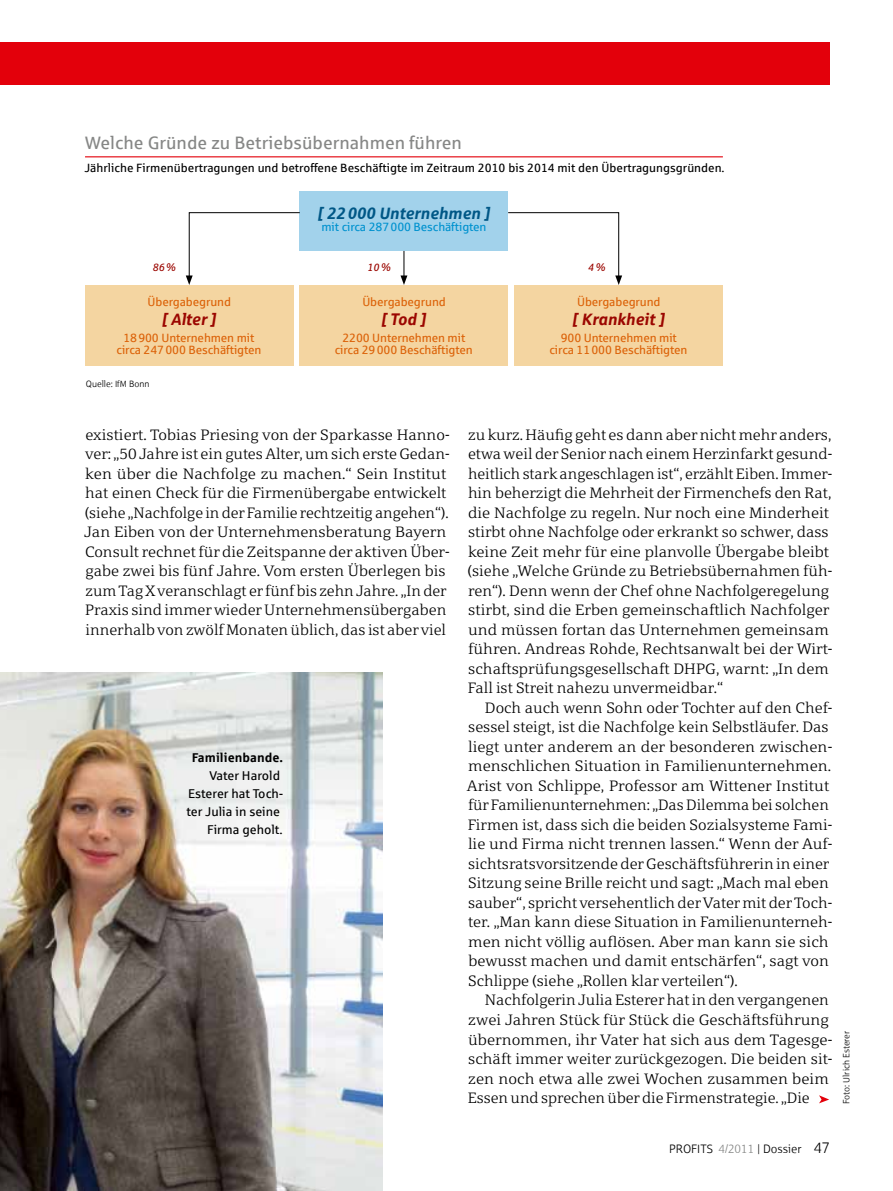
<style>
.page{position:relative;width:893px;height:1191px;background:#fff}
.page>*{position:absolute;margin:0;border:0;box-sizing:border-box;transform-origin:0 0}
.t1{font:18px "Sparkasse Rg";color:#868786}
.t2{font:italic 700 16.5px "Sparkasse Rg";letter-spacing:-.01em;color:#9b0600}
.t3{font:italic 700 16.5px "Sparkasse Rg";letter-spacing:-.01em;color:#005786}
.t4{font:15px/19.5px "Sparkasse Serif Lt";color:#000}
.t5{font:12.75px/18px "Sparkasse Rg";color:#000;text-align:right}
.t6{font:700 12.75px "Sparkasse Rg";color:#000}
.t7{font:12px/12px "Sparkasse Rg";letter-spacing:-.01em;color:#dc630a;text-align:center}
.t8{font:12px "Sparkasse Rg";color:#000}
.t9{font:12px "Sparkasse Rg";letter-spacing:-.01em;color:#0092cf}
.t10{font:12px "Sparkasse Lt";color:#000}
.t11{font:italic 10.5px "Sparkasse Rg";color:#9b0600}
.t12{font:9px "Sparkasse Lt";color:#000}
.s1{color:#868786}
.s2{font-size:15px}
</style>
<div class="page">
<div style="left:0;top:43px;width:829px;height:42px;background:#e3000b"></div>
<img style="left:0;top:672px;width:383px;height:519px">
<hr style="left:85px;top:156px;width:638px;height:1px;background:#e3000b">
<div style="left:300px;top:191px;width:208px;height:60px;background:#a2d2eb"></div>
<div style="left:85px;top:285px;width:208px;height:81px;background:#f4d5a1"></div>
<div style="left:300px;top:285px;width:208px;height:81px;background:#f4d5a1"></div>
<div style="left:514px;top:285px;width:209px;height:81px;background:#f4d5a1"></div>
<svg style="left:400px;top:251px;width:7px;height:34px"></svg>
<svg style="left:186px;top:212px;width:114px;height:73px"></svg>
<svg style="left:508px;top:212px;width:114px;height:73px"></svg>
<svg style="left:819px;top:1095px;width:10px;height:8px"></svg>
<p class="t1" style="left:85px;top:131px;width:378px">Welche Gründe zu Betriebsübernahmen führen</p>
<p class="t8" style="left:84px;top:161px;width:642px">Jährliche Firmenübertragungen und betroffene Beschäftigte im Zeitraum 2010 bis 2014 mit den Übertragungsgründen.</p>
<p class="t3" style="left:317px;top:202px;width:174px">[ 22000 Unternehmen ]</p>
<p class="t9" style="left:321px;top:219px;width:166px">mit circa 287000 Beschäftigten</p>
<p class="t11" style="left:153px;top:261px;width:25px">86%</p>
<p class="t11" style="left:367px;top:261px;width:25px">10%</p>
<p class="t11" style="left:588px;top:261px;width:19px">4%</p>
<p class="t7" style="left:148px;top:295px;width:85px">Übergabegrund</p>
<p class="t2" style="left:162px;top:309px;width:56px">[ Alter ]</p>
<p class="t7" style="left:117px;top:331px;width:146px">18900 Unternehmen mit circa 247000 Beschäftigten</p>
<p class="t12" style="left:86px;top:378px;width:65px">Quelle: IfM Bonn</p>
<p class="t7" style="left:362px;top:295px;width:85px">Übergabegrund</p>
<p class="t2" style="left:381px;top:309px;width:46px">[ Tod ]</p>
<p class="t7" style="left:335px;top:331px;width:139px">2200 Unternehmen mit circa 29000 Beschäftigten</p>
<p class="t7" style="left:577px;top:295px;width:85px">Übergabegrund</p>
<p class="t2" style="left:572px;top:309px;width:94px">[ Krankheit ]</p>
<p class="t7" style="left:549px;top:331px;width:139px">900 Unternehmen mit circa 11000 Beschäftigten</p>
<p class="t4" style="left:84px;top:424px;width:367px">existiert. Tobias Priesing von der Sparkasse Hanno&shy;ver: „50 Jahre ist ein gutes Alter, um sich erste Gedan&shy;ken über die Nachfolge zu machen.“ Sein Institut hat einen Check für die Firmenübergabe entwickelt (siehe „Nachfolge in der Familie rechtzeitig angehen“).<br>Jan Eiben von der Unternehmensberatung Bayern Consult rechnet für die Zeitspanne der aktiven Über&shy;gabe zwei bis fünf Jahre. Vom ersten Überlegen bis zum Tag X veranschlagt er fünf bis zehn Jahre. „In der Praxis sind immer wieder Unternehmensübergaben innerhalb von zwölf Monaten üblich, das ist aber viel</p>
<p class="t6" style="left:192px;top:749px;width:93px">Familienbande.</p>
<p class="t5" style="left:187px;top:766px;width:99px">Vater Harold<br>Esterer hat Toch&shy;ter Julia in seine<br>Firma geholt.</p>
<p class="t4" style="left:468px;top:424px;width:366px">zu kurz. Häufig geht es dann aber nicht mehr anders, etwa weil der Senior nach einem Herzinfarkt gesund&shy;heitlich stark angeschlagen ist“, erzählt Eiben. Immer&shy;hin beherzigt die Mehrheit der Firmenchefs den Rat, die Nachfolge zu regeln. Nur noch eine Minderheit stirbt ohne Nachfolge oder erkrankt so schwer, dass keine Zeit mehr für eine planvolle Übergabe bleibt (siehe „Welche Gründe zu Betriebsübernahmen füh&shy;ren“). Denn wenn der Chef ohne Nachfolgeregelung stirbt, sind die Erben gemeinschaftlich Nachfolger und müssen fortan das Unternehmen gemeinsam führen. Andreas Rohde, Rechtsanwalt bei der Wirt&shy;schaftsprüfungsgesellschaft DHPG, warnt: „In dem Fall ist Streit nahezu unvermeidbar.“</p>
<p class="t4" style="left:467px;top:697px;width:367px;text-indent:18px">Doch auch wenn Sohn oder Tochter auf den Chef&shy;sessel steigt, ist die Nachfolge kein Selbstläufer. Das liegt unter anderem an der besonderen zwischen&shy;menschlichen Situation in Familienunternehmen.<br>Arist von Schlippe, Professor am Wittener Institut für Familienunternehmen: „Das Dilemma bei solchen Firmen ist, dass sich die beiden Sozialsysteme Fami&shy;lie und Firma nicht trennen lassen.“ Wenn der Auf&shy;sichtsratsvorsitzende der Geschäftsführerin in einer Sitzung seine Brille reicht und sagt: „Mach mal eben sauber“, spricht versehentlich der Vater mit der Toch&shy;ter. „Man kann diese Situation in Familienunterneh&shy;men nicht völlig auflösen. Aber man kann sie sich bewusst machen und damit entschärfen“, sagt von Schlippe (siehe „Rollen klar verteilen“).</p>
<p class="t4" style="left:468px;top:990px;width:366px;text-indent:17px">Nachfolgerin Julia Esterer hat in den vergangenen zwei Jahren Stück für Stück die Geschäftsführung übernommen, ihr Vater hat sich aus dem Tagesge&shy;schäft immer weiter zurückgezogen. Die beiden sit&shy;zen noch etwa alle zwei Wochen zusammen beim Essen und sprechen über die Firmenstrategie. „Die</p>
<p class="t12" style="left:841px;top:1103px;width:75px;rotate:-90deg">Foto: Ulrich Esterer</p>
<p class="t10" style="left:669px;top:1141px;width:162px">Profits <span class="s1">4/2011</span> | Dossier <span class="s2">47</span></p>
</div>
